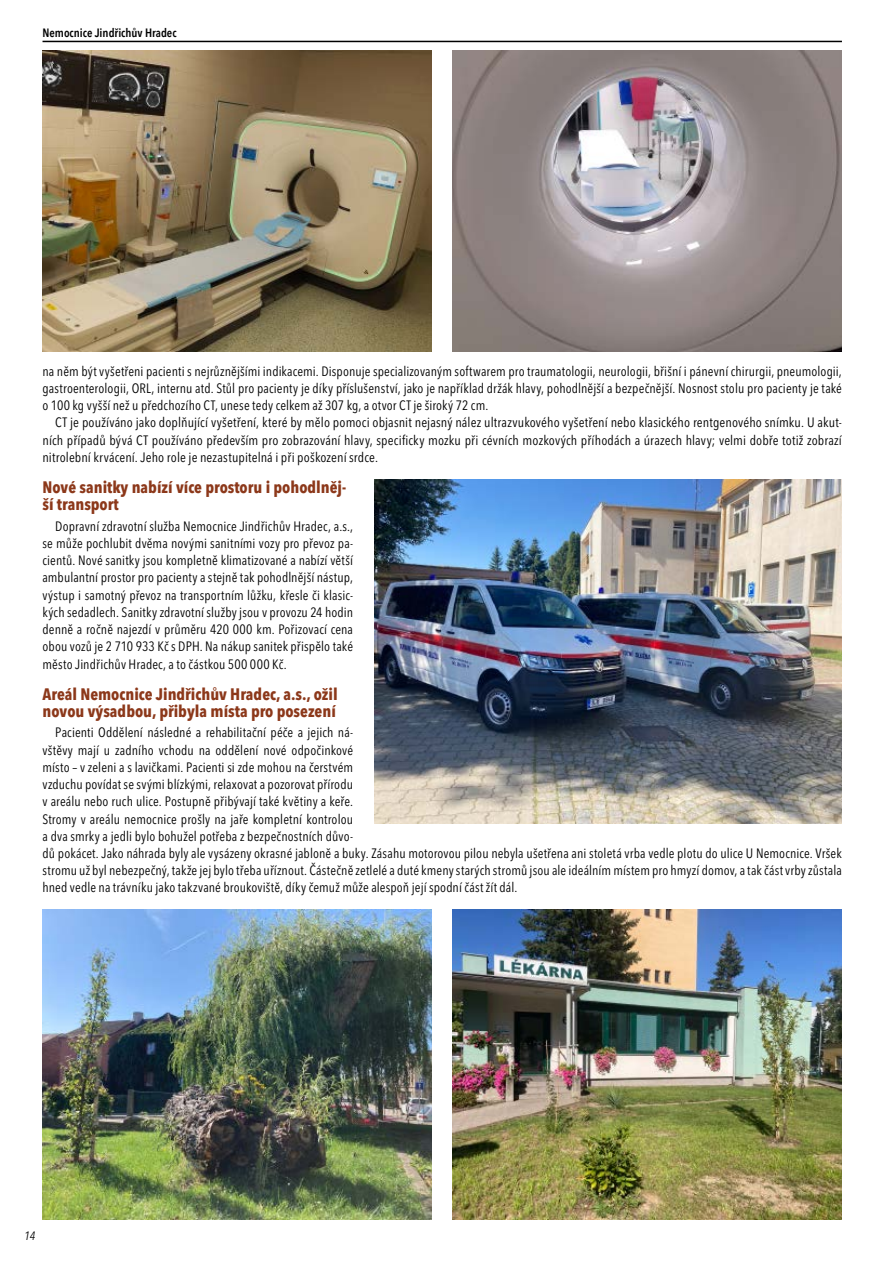
<style>
.page{position:relative;width:893px;height:1263px;background:#fff}
.page>*{position:absolute;margin:0;border:0;box-sizing:border-box;transform-origin:0 0}
.t1{font:700 condensed 16.5px/17.2px "Avenir Next LT Pro";color:#8c381a}
.t2{font:condensed 13.5px/17.2px "Avenir Next LT Pro";letter-spacing:.01em;color:#000;text-align:justify}
.t3{font:600 condensed 12px "Avenir Next LT Pro";color:#000}
.t4{font:italic condensed 12px "Avenir Next LT Pro";color:#000}
</style>
<div class="page">
<hr style="left:43px;top:41px;width:799px;height:1px;background:#000">
<img style="left:43px;top:51px;width:389px;height:300px">
<img style="left:453px;top:51px;width:389px;height:300px">
<img style="left:374px;top:479px;width:468px;height:344px">
<img style="left:43px;top:909px;width:389px;height:310px">
<img style="left:453px;top:909px;width:389px;height:310px">
<p class="t3" style="left:43px;top:25px;width:136px">Nemocnice Jindřichův Hradec</p>
<p class="t2" style="left:43px;top:362px;width:801px">na něm být vyšetřeni pacienti s nejrůznějšími indikacemi. Disponuje specializovaným softwarem pro traumatologii, neurologii, břišní i pánevní chirurgii, pneumologii, gastroenterologii, ORL, internu atd. Stůl pro pacienty je díky příslušenství, jako je například držák hlavy, pohodlnější a bezpečnější. Nosnost stolu pro pacienty je také o 100 kg vyšší než u předchozího CT, unese tedy celkem až 307 kg, a otvor CT je široký 72 cm.</p>
<p class="t2" style="left:43px;top:414px;width:801px;text-indent:13px">CT je používáno jako doplňující vyšetření, které by mělo pomoci objasnit nejasný nález ultrazvukového vyšetření nebo klasického rentgenového snímku. U akut&shy;ních případů bývá CT používáno především pro zobrazování hlavy, specificky mozku při cévních mozkových příhodách a úrazech hlavy; velmi dobře totiž zobrazí nitrolební krvácení. Jeho role je nezastupitelná i při poškození srdce.</p>
<p class="t1" style="left:43px;top:479px;width:305px">Nové sanitky nabízí více prostoru i pohodlněj&shy;ší transport</p>
<p class="t2" style="left:43px;top:517px;width:312px;text-indent:13px">Dopravní zdravotní služba Nemocnice Jindřichův Hradec, a.s., se může pochlubit dvěma novými sanitními vozy pro převoz pa&shy;cientů. Nové sanitky jsou kompletně klimatizované a nabízí větší ambulantní prostor pro pacienty a stejně tak pohodlnější nástup, výstup i samotný převoz na transportním lůžku, křesle či klasic&shy;kých sedadlech. Sanitky zdravotní služby jsou v provozu 24 hodin denně a ročně najezdí v průměru 420 000 km. Pořizovací cena obou vozů je 2 710 933 Kč s DPH. Na nákup sanitek přispělo také město Jindřichův Hradec, a to částkou 500 000 Kč.</p>
<p class="t1" style="left:43px;top:685px;width:297px">Areál Nemocnice Jindřichův Hradec, a.s., ožil novou výsadbou, přibyla místa pro posezení</p>
<p class="t2" style="left:43px;top:724px;width:801px;text-align:left;text-indent:13px">Pacienti Oddělení následné a rehabilitační péče a jejich ná-<br>vštěvy mají u zadního vchodu na oddělení nové odpočinkové<br>místo – v zeleni a s lavičkami. Pacienti si zde mohou na čerstvém<br>vzduchu povídat se svými blízkými, relaxovat a pozorovat přírodu<br>v areálu nebo ruch ulice. Postupně přibývají také květiny a keře.<br>Stromy v areálu nemocnice prošly na jaře kompletní kontrolou<br>a dva smrky a jedli bylo bohužel potřeba z bezpečnostních důvo-<br>dů pokácet. Jako náhrada byly ale vysázeny okrasné jabloně a buky. Zásahu motorovou pilou nebyla ušetřena ani stoletá vrba vedle plotu do ulice U Nemocnice. Vršek stromu už byl nebezpečný, takže jej bylo třeba uříznout. Částečně zetlelé a duté kmeny starých stromů jsou ale ideálním místem pro hmyzí domov, a tak část vrby zůstala hned vedle na trávníku jako takzvané broukoviště, díky čemuž může alespoň její spodní část žít dál.</p>
<p class="t4" style="left:24px;top:1229px;width:13px">14</p>
</div>
